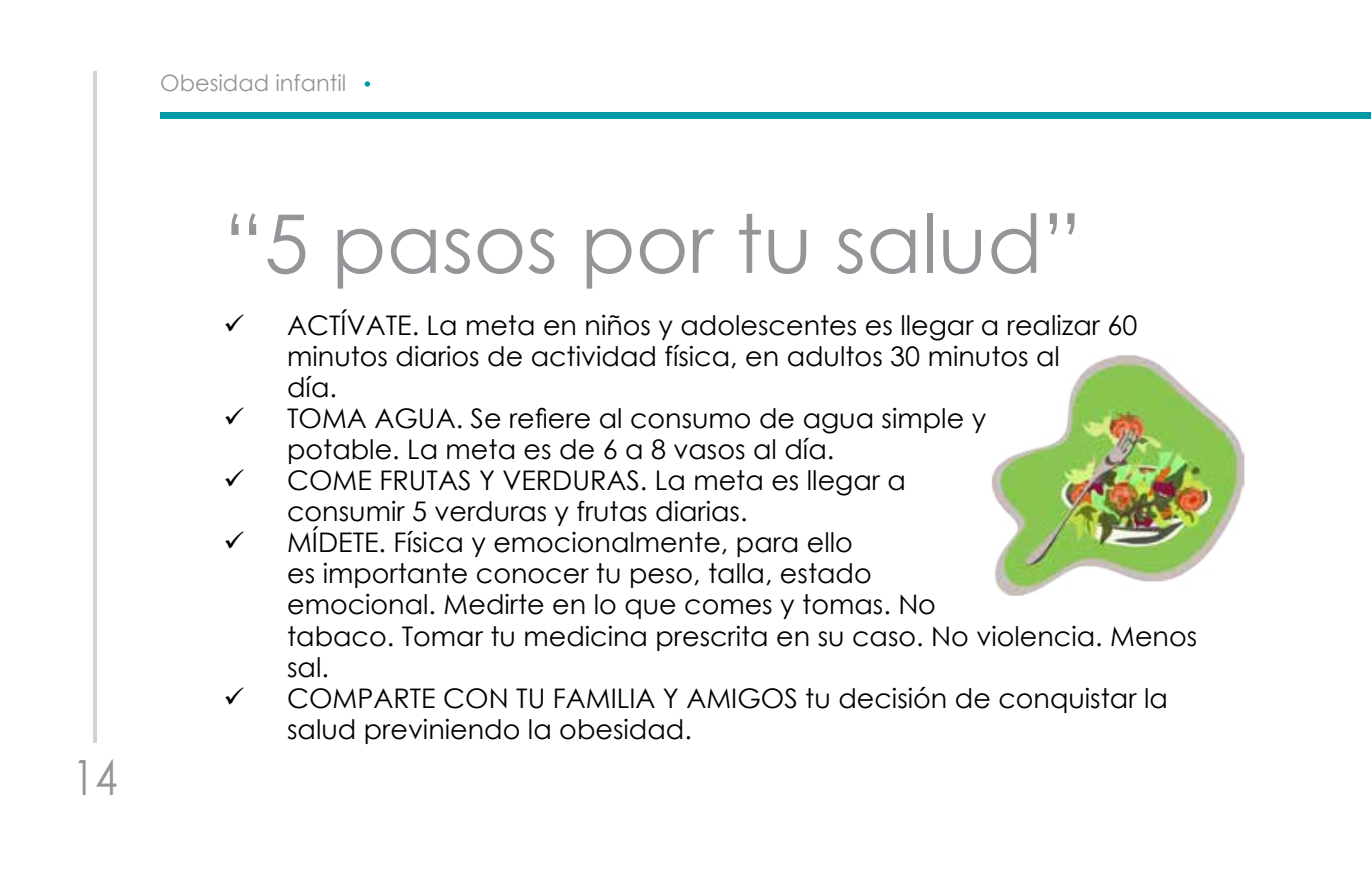
<style>
.page{position:relative;width:1372px;height:893px;background:#fff}
.page>*{position:absolute;margin:0;border:0;box-sizing:border-box;transform-origin:0 0}
.t1{font:81px "Century Gothic";color:#939598}
.t2{font:48.6px "Century Gothic";color:#939598;scale:.83 1}
.t3{font:27px/31.1px "Century Gothic";color:#000}
.t4{font:22.5px "Century Gothic";color:#939598}
</style>
<div class="page">
<hr style="left:93px;top:71px;width:4px;height:671px;background:#d1d3d4">
<div style="left:160px;top:113px;width:1210px;height:6px;background:#0099a8"></div>
<svg style="left:364px;top:81px;width:6px;height:6px"></svg>
<img style="left:991px;top:355px;width:253px;height:241px">
<p class="t4" style="left:160px;top:67px;width:188px">Obesidad infantil</p>
<h2 class="t2" style="left:73px;top:743px;width:56px">14</h2>
<h1 class="t1" style="left:223px;top:187px;width:860px">“5 pasos por tu salud”</h1>
<p class="t3" style="left:287px;top:309px;width:851px;text-indent:-64px">✓ ACTÍVATE. La meta en niños y adolescentes es llegar a realizar 60 minutos diarios de actividad física, en adultos 30 minutos al<br>día.</p>
<p class="t3" style="left:287px;top:402px;width:700px;text-indent:-64px">✓ TOMA AGUA. Se refiere al consumo de agua simple y potable. La meta es de 6 a 8 vasos al día.</p>
<p class="t3" style="left:287px;top:465px;width:620px;text-indent:-64px">✓ COME FRUTAS Y VERDURAS. La meta es llegar a consumir 5 verduras y frutas diarias.</p>
<p class="t3" style="left:287px;top:527px;width:911px;text-indent:-64px">✓ MÍDETE. Física y emocionalmente, para ello<br>es importante conocer tu peso, talla, estado<br>emocional. Medirte en lo que comes y tomas. No<br>tabaco. Tomar tu medicina prescrita en su caso. No violencia. Menos sal.</p>
<p class="t3" style="left:287px;top:682px;width:882px;text-indent:-64px">✓ COMPARTE CON TU FAMILIA Y AMIGOS tu decisión de conquistar la salud previniendo la obesidad.</p>
</div>
